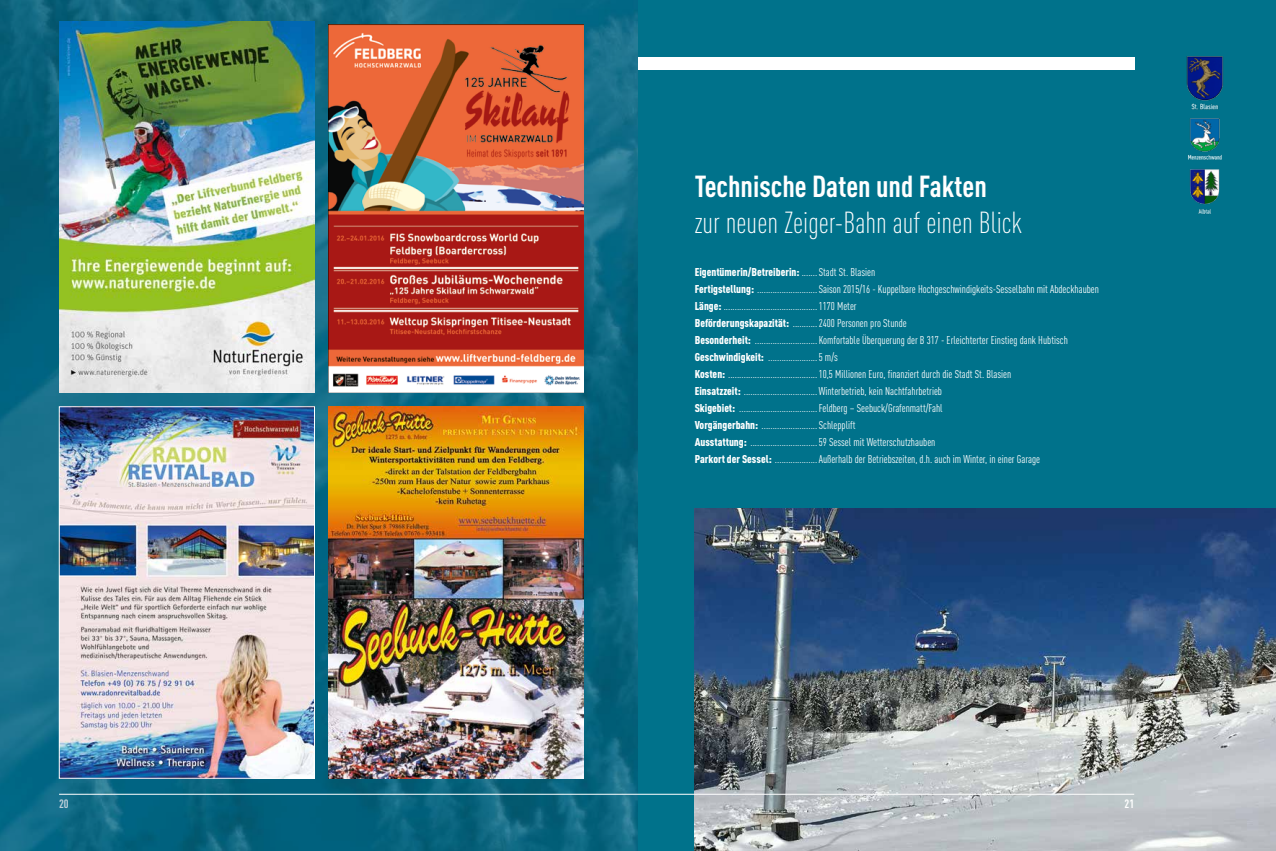
<style>
.page{position:relative;width:1276px;height:851px;background:#fff}
.page>*{position:absolute;margin:0;border:0;box-sizing:border-box;transform-origin:0 0}
.t1{font:300 condensed 30px "DINOT";color:#fff}
.t2{font:700 condensed 30px "DINOT";color:#fff}
.t3{font:700 condensed 12px "DINOT";color:#bdcfda}
.t4{font:700 condensed 12px "DINOT";color:#fff}
.t5{font:condensed 11.2px/17px "DINOT";color:#fff}
.s1{font-weight:900}
</style>
<div class="page">
<div style="left:0;top:0;width:1276px;height:850px;background:#00728b"></div>
<img style="left:694px;top:508px;width:582px;height:342px">
<img style="left:0;top:0;width:638px;height:850px">
<img style="left:1186px;top:56px;width:37px;height:158px">
<div style="left:638px;top:57px;width:496px;height:12px;background:#fff"></div>
<hr style="left:59px;top:793px;width:1075px;height:1px;background:#fff">
<img style="left:61px;top:408px;width:252px;height:368px">
<div style="left:59px;top:406px;width:256px;height:372px;border:1px solid #fff"></div>
<img style="left:328px;top:407px;width:255px;height:371px">
<img style="left:59px;top:21px;width:255px;height:372px">
<img style="left:328px;top:24px;width:255px;height:369px">
<h1 class="t2" style="left:694px;top:168px;width:294px">Technische Daten und Fakten</h1>
<h1 class="t1" style="left:694px;top:205px;width:329px">zur neuen Zeiger-Bahn auf einen Blick</h1>
<p class="t5" style="left:694px;top:263px;width:406px"><span class="s1">Eigentümerin/Betreiberin:</span> .......Stadt St. Blasien<br><span class="s1">Fertigstellung:</span> ...........................Saison 2015/16 - Kuppelbare Hochgeschwindigkeits-Sesselbahn mit Abdeckhauben <span class="s1">Länge:</span> ..........................................1170 Meter<br><span class="s1">Beförderungskapazität:</span> ...........2400 Personen pro Stunde<br><span class="s1">Besonderheit:</span> ............................ Komfortable Überquerung der B 317 - Erleichterter Einstieg dank Hubtisch <span class="s1">Geschwindigkeit:</span> ......................5 m/s<br><span class="s1">Kosten:</span> ........................................10,5 Millionen Euro, finanziert durch die Stadt St. Blasien<br><span class="s1">Einsatzzeit:</span> .................................Winterbetrieb, kein Nachtfahrbetrieb<br><span class="s1">Skigebiet:</span> ...................................Feldberg – Seebuck/Grafenmatt/Fahl<br><span class="s1">Vorgängerbahn:</span> .........................Schlepplift<br><span class="s1">Ausstattung:</span> ..............................59 Sessel mit Wetterschutzhauben<br><span class="s1">Parkort der Sessel:</span> ...................Außerhalb der Betriebszeiten, d.h. auch im Winter, in einer Garage</p>
<p class="t3" style="left:59px;top:796px;width:11px">20</p>
<p class="t4" style="left:1124px;top:796px;width:11px">21</p>
</div>
